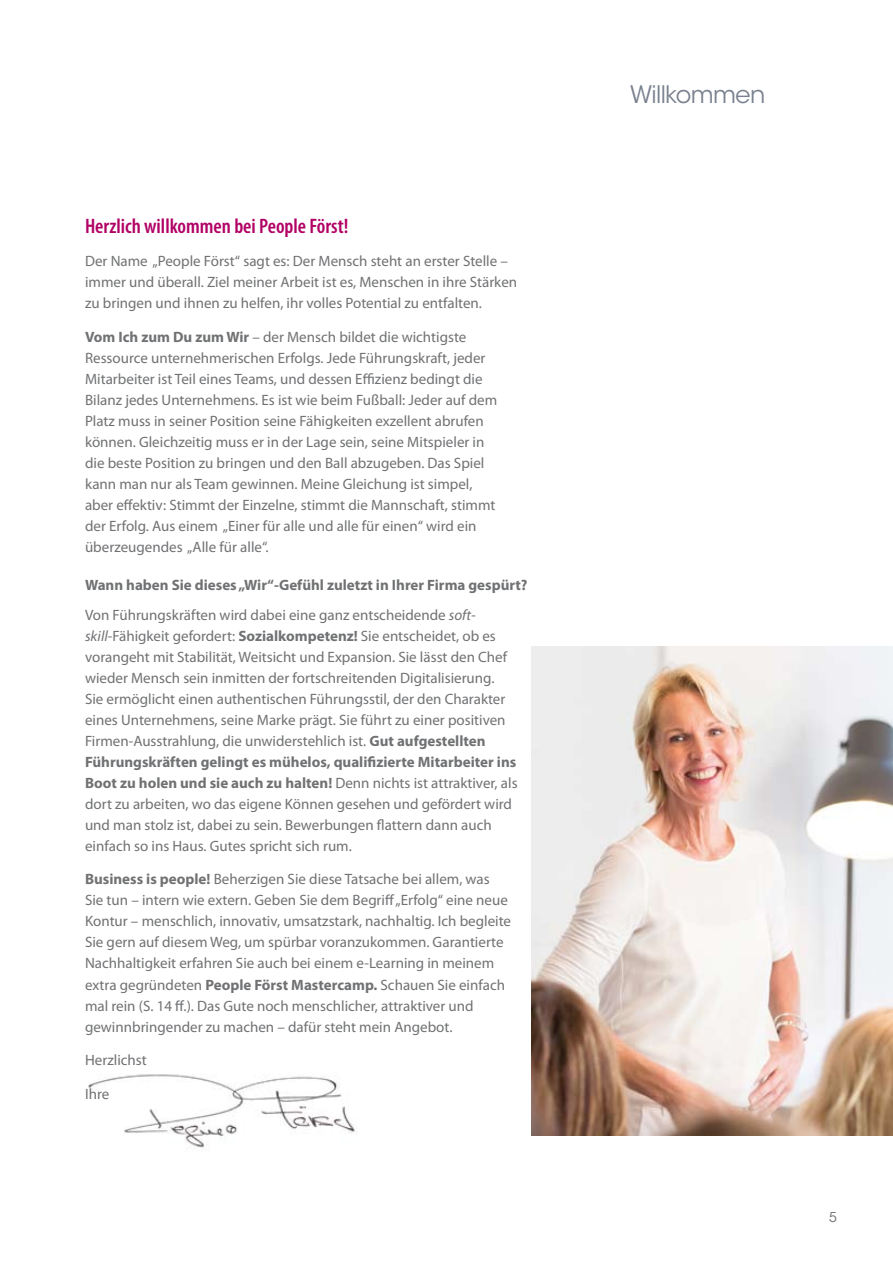
<style>
.page{position:relative;width:893px;height:1263px;background:#fff}
.page>*{position:absolute;margin:0;border:0;box-sizing:border-box;transform-origin:0 0}
.t1{font:24px "ITC Avant Garde Std";letter-spacing:-.025em;color:#7a818f}
.t2{font:600 condensed 21px "Myriad Pro";color:#b10064}
.t3{font:15px/21px "Myriad Pro";color:#707173}
.t4{font:700 15px "Myriad Pro";color:#707173}
.t5{font:13.5px "ITC Avant Garde Std";color:#707173}
.s1{font-weight:700}
.s2{font-style:italic}
</style>
<div class="page">
<img style="left:532px;top:646px;width:361px;height:489px">
<img style="left:88px;top:1074px;width:267px;height:77px">
<h2 class="t2" style="left:85px;top:213px;width:265px">Herzlich willkommen bei People Först!</h2>
<p class="t3" style="left:85px;top:251px;width:434px">Der Name „People Först“ sagt es: Der Mensch steht an erster Stelle – immer und überall. Ziel meiner Arbeit ist es, Menschen in ihre Stärken zu bringen und ihnen zu helfen, ihr volles Potential zu entfalten.</p>
<p class="t3" style="left:85px;top:326px;width:414px"><span class="s1">Vom Ich zum Du zum Wir</span> – der Mensch bildet die wichtigste Ressource unternehmerischen Erfolgs. Jede Führungskraft, jeder Mitarbeiter ist Teil eines Teams, und dessen Effizienz bedingt die Bilanz jedes Unternehmens. Es ist wie beim Fußball: Jeder auf dem Platz muss in seiner Position seine Fähigkeiten exzellent abrufen können. Gleichzeitig muss er in der Lage sein, seine Mitspieler in die beste Position zu bringen und den Ball abzugeben. Das Spiel kann man nur als Team gewinnen. Meine Gleichung ist simpel, aber effektiv: Stimmt der Einzelne, stimmt die Mannschaft, stimmt der Erfolg. Aus einem „Einer für alle und alle für einen“ wird ein überzeugendes „Alle für alle“.</p>
<p class="t4" style="left:85px;top:575px;width:444px">Wann haben Sie dieses „Wir“-Gefühl zuletzt in Ihrer Firma gespürt?</p>
<p class="t3" style="left:85px;top:604px;width:434px">Von Führungskräften wird dabei eine ganz entscheidende <span class="s2">soft&shy;skill</span>-Fähigkeit gefordert: <span class="s1">Sozialkompetenz!</span> Sie entscheidet, ob es vorangeht mit Stabilität, Weitsicht und Expansion. Sie lässt den Chef wieder Mensch sein inmitten der fortschreitenden Digitalisierung.<br>Sie ermöglicht einen authentischen Führungsstil, der den Charakter eines Unternehmens, seine Marke prägt. Sie führt zu einer positiven Firmen-Ausstrahlung, die unwiderstehlich ist. <span class="s1">Gut aufgestellten Führungskräften gelingt es mühelos, qualifizierte Mitarbeiter ins Boot zu holen und sie auch zu halten!</span> Denn nichts ist attraktiver, als dort zu arbeiten, wo das eigene Können gesehen und gefördert wird und man stolz ist, dabei zu sein. Bewerbungen flattern dann auch einfach so ins Haus. Gutes spricht sich rum.</p>
<p class="t3" style="left:85px;top:869px;width:428px"><span class="s1">Business is people!</span> Beherzigen Sie diese Tatsache bei allem, was Sie tun – intern wie extern. Geben Sie dem Begriff „Erfolg“ eine neue Kontur – menschlich, innovativ, umsatzstark, nachhaltig. Ich begleite Sie gern auf diesem Weg, um spürbar voranzukommen. Garantierte Nachhaltigkeit erfahren Sie auch bei einem e-Learning in meinem extra gegründeten <span class="s1">People Först Mastercamp.</span> Schauen Sie einfach mal rein (S. 14 ff.). Das Gute noch menschlicher, attraktiver und gewinnbringender zu machen – dafür steht mein Angebot.</p>
<p class="t3" style="left:85px;top:1049px;width:63px">Herzlichst</p>
<p class="t3" style="left:85px;top:1083px;width:26px">Ihre</p>
<h1 class="t1" style="left:630px;top:80px;width:137px">Willkommen</h1>
<p class="t5" style="left:829px;top:1209px;width:9px">5</p>
</div>
